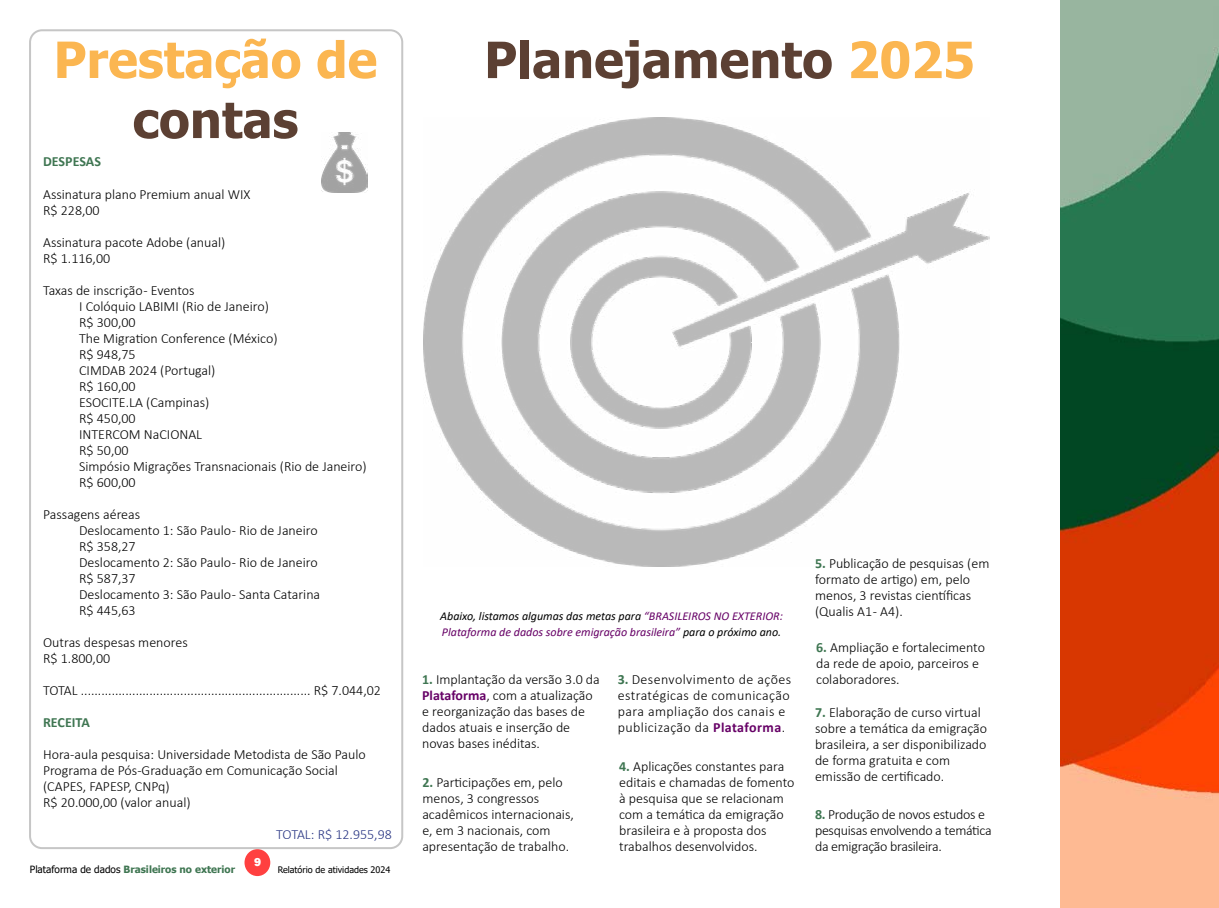
<style>
.page{position:relative;width:1219px;height:908px;background:#fff}
.page>*{position:absolute;margin:0;border:0;box-sizing:border-box;transform-origin:0 0}
.t1{font:700 50px "Tahoma";color:#5c4033}
.t2{font:700 50px "Tahoma";color:#fbb651}
.t3{font:300 14px/16px "Calibri";color:#000}
.t4{font:300 14px/16px "Calibri";letter-spacing:.03em;color:#000}
.t5{font:300 14px/16px "Calibri";letter-spacing:-.02em;color:#000}
.t6{font:300 14px "Calibri";color:#283583}
.t7{font:700 14px "Calibri";color:#3f7652}
.t8{font:italic 12px/16px "Calibri";color:#606}
.t9{font:800 12px "Franklin Gothic";color:#fff}
.t10{font:700 10px "Tahoma";color:#3f7652}
.t11{font:9px "Tahoma";color:#000}
.s1{font-weight:400;color:#000}
.s2{color:#fbb651}
.s3{font-weight:700;color:#3f7652}
.s4{color:#000}
.s5{font-weight:700;color:#606}
</style>
<div class="page">
<div style="left:244px;top:848px;width:26px;height:27px;background:#ff4040;border-radius:50%"></div>
<img style="left:1060px;top:0;width:159px;height:907px">
<div style="left:29px;top:29px;width:374px;height:819px;border:2px solid #c6c6c6;border-radius:12px"></div>
<img style="left:322px;top:132px;width:46px;height:61px">
<img style="left:423px;top:118px;width:566px;height:447px">
<h1 class="t2" style="left:54px;top:25px;width:325px">Prestação de</h1>
<h1 class="t1" style="left:133px;top:85px;width:167px">contas</h1>
<p class="t7" style="left:43px;top:152px;width:59px">DESPESAS</p>
<p class="t3" style="left:43px;top:186px;width:209px">Assinatura plano Premium anual WIX<br>R$ 228,00</p>
<p class="t3" style="left:43px;top:234px;width:184px">Assinatura pacote Adobe (anual)<br>R$ 1.116,00</p>
<p class="t3" style="left:79px;top:282px;width:289px;text-indent:-36px">Taxas de inscrição - Eventos<br>I Colóquio LABIMI (Rio de Janeiro)<br>R$ 300,00<br>The Migration Conference (México)<br>R$ 948,75<br>CIMDAB 2024 (Portugal)<br>R$ 160,00<br>ESOCITE.LA (Campinas)<br>R$ 450,00<br>INTERCOM NaCIONAL<br>R$ 50,00<br>Simpósio Migrações Transnacionais (Rio de Janeiro)<br>R$ 600,00</p>
<p class="t3" style="left:79px;top:506px;width:243px;text-indent:-36px">Passagens aéreas<br>Deslocamento 1: São Paulo - Rio de Janeiro<br>R$ 358,27<br>Deslocamento 2: São Paulo - Rio de Janeiro<br>R$ 587,37<br>Deslocamento 3: São Paulo - Santa Catarina<br>R$ 445,63</p>
<p class="t3" style="left:43px;top:634px;width:146px">Outras despesas menores<br>R$ 1.800,00</p>
<p class="t3" style="left:43px;top:682px;width:339px">TOTAL ................................................................... R$ 7.044,02</p>
<p class="t7" style="left:43px;top:712px;width:48px">RECEITA</p>
<p class="t3" style="left:43px;top:746px;width:324px">Hora-aula pesquisa: Universidade Metodista de São Paulo Programa de Pós-Graduação em Comunicação Social (CAPES, FAPESP, CNPq)<br>R$ 20.000,00 (valor anual)</p>
<p class="t6" style="left:276px;top:825px;width:117px">TOTAL: R$ 12.955,98</p>
<p class="t9" style="left:254px;top:854px;width:9px">9</p>
<p class="t10" style="left:30px;top:862px;width:207px"><span class="s1">Plataforma de dados</span> Brasileiros no exterior</p>
<p class="t11" style="left:278px;top:863px;width:114px">Relatório de atividades 2024</p>
<h1 class="t1" style="left:484px;top:25px;width:492px">Planejamento <span class="s2">2025</span></h1>
<p class="t3" style="left:815px;top:555px;width:176px"><span class="s3">5.</span> Publicação de pesquisas (em formato de artigo) em, pelo menos, 3 revistas científicas (Qualis A1 - A4).</p>
<p class="t8" style="left:440px;top:607px;width:344px"><span class="s4">Abaixo, listamos algumas das metas para</span> “BRASILEIROS NO EXTERIOR:<br>Plataforma de dados sobre emigração brasileira” <span class="s4">para o próximo ano.</span></p>
<p class="t4" style="left:618px;top:670px;width:175px"><span class="s3">3.</span> Desenvolvimento de ações estratégicas de comunicação para ampliação dos canais e publicização da <span class="s5">Plataforma</span>.</p>
<p class="t3" style="left:816px;top:639px;width:170px"><span class="s3">6.</span> Ampliação e fortalecimento da rede de apoio, parceiros e</p>
<p class="t3" style="left:422px;top:670px;width:179px"><span class="s3">1.</span> Implantação da versão 3.0 da</p>
<p class="t3" style="left:816px;top:671px;width:85px">colaboradores.</p>
<p class="t3" style="left:422px;top:686px;width:172px"><span class="s5">Plataforma</span>, com a atualização e reorganização das bases de dados atuais e inserção de novas bases inéditas.</p>
<p class="t3" style="left:815px;top:704px;width:174px"><span class="s3">7.</span> Elaboração de curso virtual sobre a temática da emigração brasileira, a ser disponibilizado de forma gratuita e com emissão de certificado.</p>
<p class="t3" style="left:619px;top:757px;width:177px"><span class="s3">4.</span> Aplicações constantes para editais e chamadas de fomento à pesquisa que se relacionam com a temática da emigração brasileira e à proposta dos trabalhos desenvolvidos.</p>
<p class="t3" style="left:422px;top:773px;width:153px"><span class="s3">2.</span> Participações em, pelo menos, 3 congressos acadêmicos internacionais, e, em 3 nacionais, com apresentação de trabalho.</p>
<p class="t5" style="left:815px;top:805px;width:178px"><span class="s3">8.</span> Produção de novos estudos e pesquisas envolvendo a temática da emigração brasileira.</p>
</div>
